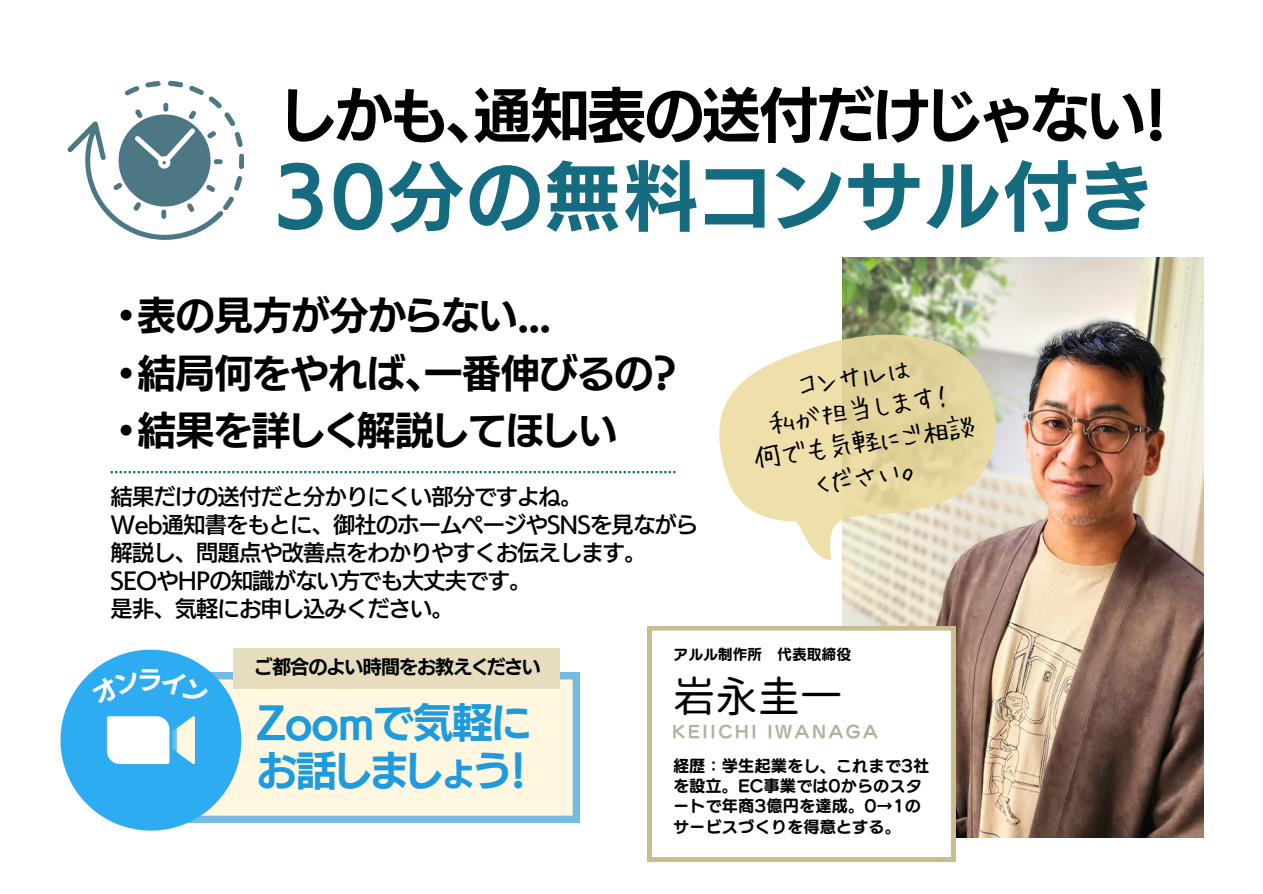
<style>
.page{position:relative;width:1263px;height:894px;background:#fff}
.page>*{position:absolute;margin:0;border:0;box-sizing:border-box;transform-origin:0 0}
.t1{font:75.75px "TEST UD Kakugo Large B";letter-spacing:.035em;color:#156c80}
.t2{font:59.4px "TEST UD Kakugo Large B";letter-spacing:-.035em;color:#000}
.t3{font:42.3px "Honoka Antique Maru";color:#000}
.t4{font:40.95px/47.4px "TEST UD Kakugo Large B";letter-spacing:-.035em;color:#1e9bdf}
.t5{font:39.15px/57.6px "TEST UD Kakugo Large B";letter-spacing:-.015em;color:#000}
.t6{font:27.3px/33.3px "Hui Font P";color:#000;text-align:center}
.t7{font:25.05px "TEST UD Kakugo Large B";color:#fff}
.t8{font:22.2px/28.2px "Canva UD Kakugo Large Pr 6 N DB";letter-spacing:-.035em;color:#000}
.t9{font:19.05px "TEST UD Kakugo Large B";letter-spacing:-.035em;color:#000}
.t10{font:16.8px "Canva UD Marugo Small Pr 6 N B";letter-spacing:.155em;color:#b8af9f}
.t11{font:16.35px/20.2px "Canva UD Marugo Small Pr 6 N B";color:#000}
.t12{font:14.85px "Canva UD Marugo Small Pr 6 N B";color:#000}
</style>
<div class="page">
<img style="left:842px;top:258px;width:361px;height:579px">
<svg style="left:647px;top:626px;width:308px;height:235px"></svg>
<svg style="left:719px;top:310px;width:299px;height:268px"></svg>
<svg style="left:67px;top:81px;width:177px;height:159px"></svg>
<svg style="left:241px;top:672px;width:338px;height:150px;background:#f5f2df"></svg>
<div style="left:233px;top:648px;width:327px;height:40px;background:#e6ddbe"></div>
<svg style="left:111px;top:471px;width:564px;height:2px"></svg>
<svg style="left:60px;top:649px;width:181px;height:181px"></svg>
<h2 class="t2" style="left:282px;top:85px;width:887px">しかも、通知表の送付だけじゃない！</h2>
<h1 class="t1" style="left:274px;top:158px;width:879px">30分の無料コンサル付き</h1>
<h6 class="t5" style="left:114px;top:286px;width:565px">・表の見方が分からない...<br>・結局何をやれば、一番伸びるの？・結果を詳しく解説してほしい</h6>
<p class="t8" style="left:111px;top:482px;width:473px">結果だけの送付だと分かりにくい部分ですよね。</p>
<p class="t8" style="left:111px;top:510px;width:589px">Web通知書をもとに、御社のホームページやSNSを見ながら解説し、問題点や改善点をわかりやすくお伝えします。</p>
<p class="t8" style="left:111px;top:566px;width:422px">SEOやHPの知識がない方でも大丈夫です。</p>
<p class="t8" style="left:111px;top:594px;width:345px">是非、気軽にお申し込みください。</p>
<p class="t6" style="left:741px;top:376px;width:225px;rotate:-9deg">コンサルは<br>私が担当します！<br>何でも気軽にご相談ください。</p>
<h5 class="t7" style="left:139px;top:666px;width:24px">ラ</h5>
<p class="t9" style="left:254px;top:657px;width:288px">ご都合のよい時間をお教えください</p>
<h4 class="t4" style="left:257px;top:698px;width:276px">Zoomで気軽にお話しましょう！</h4>
<h3 class="t12" style="left:673px;top:646px;width:179px">アルル制作所 代表取締役</h3>
<p class="t3" style="left:673px;top:674px;width:171px">岩永圭一</p>
<p class="t10" style="left:672px;top:723px;width:207px">KEIICHI IWANAGA</p>
<p class="t11" style="left:673px;top:755px;width:258px">経歴：学生起業をし、これまで3社を設立。EC事業では0からのスタートで年商3億円を達成。0→1のサービスづくりを得意とする。</p>
</div>
